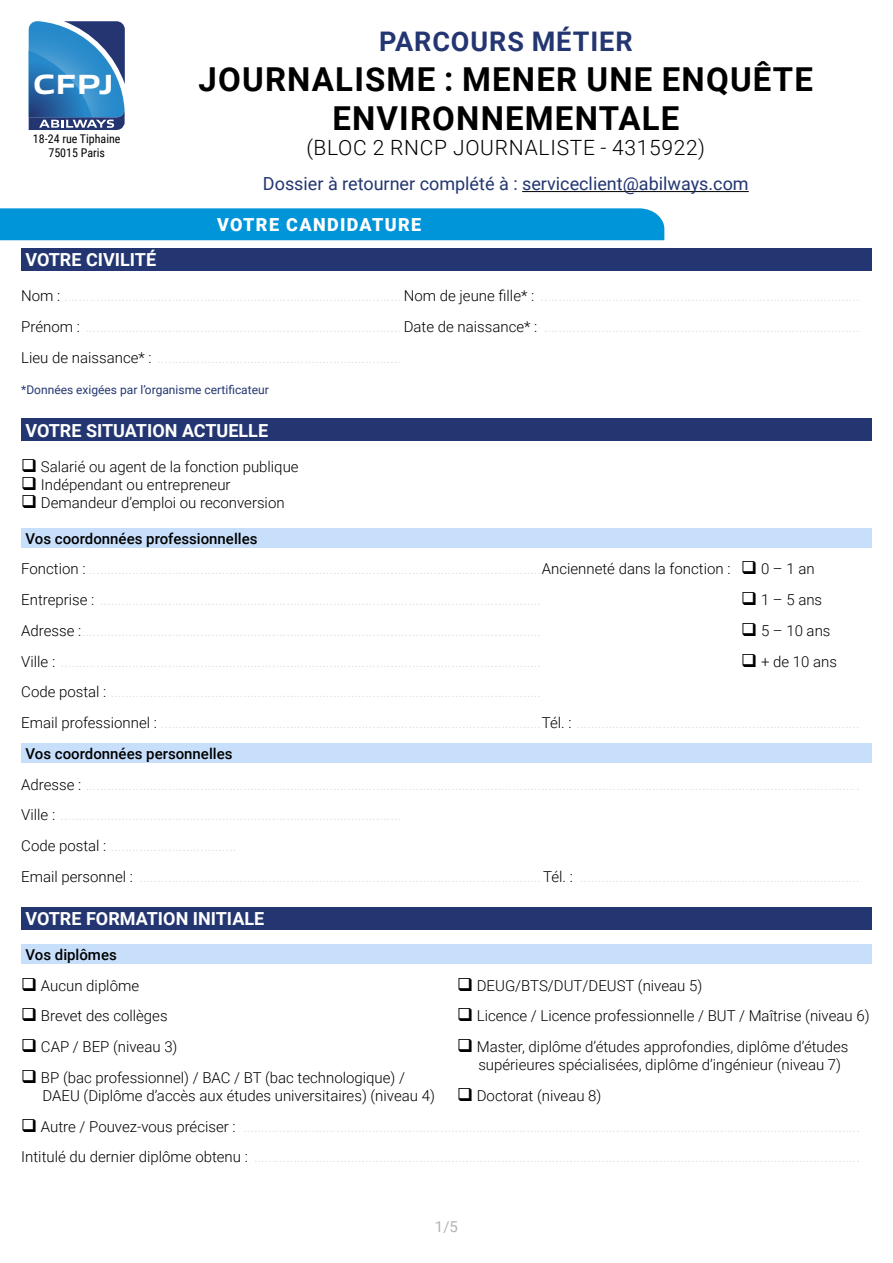
<style>
.page{position:relative;width:893px;height:1263px;background:#fff}
.page>*{position:absolute;margin:0;border:0;box-sizing:border-box;transform-origin:0 0}
.t1{font:700 33px/39.6px "Roboto";letter-spacing:.035em;color:#000;text-align:center}
.t2{font:800 27.9px "Allumi Std Extended";color:#fff}
.t3{font:700 27px "Roboto";letter-spacing:.035em;color:#233671}
.t4{font:300 21px "Roboto";letter-spacing:.035em;color:#000}
.t5{font:700 18px "Roboto";color:#fff}
.t6{font:18px "Roboto";color:#233671}
.t7{font:900 18px "Roboto";letter-spacing:.075em;color:#fff}
.t8{font:300 15px/30.8px "Roboto";color:#dadada}
.t9{font:300 15px/18px "Roboto";color:#000}
.t10{font:500 15px "Roboto";color:#000}
.t11{font:15px "Roboto";color:#b3b2b2}
.t12{font:12px "Roboto";color:#233671}
.t13{font:12px/14.4px "Roboto Condensed";color:#000;text-align:center}
.s1{color:#000}
.s2{font-weight:500;color:#000}
</style>
<div class="page">
<svg style="left:29px;top:21px;width:96px;height:109px;background:#3d7db5"></svg>
<hr style="left:522px;top:191px;width:227px;height:1px;background:#000">
<div style="left:0;top:208px;width:664px;height:32px;background:#0094d8"></div>
<div style="left:21px;top:249px;width:851px;height:22px;background:#233671"></div>
<div style="left:21px;top:419px;width:851px;height:22px;background:#233671"></div>
<div style="left:21px;top:528px;width:851px;height:19px;background:#c8dffc"></div>
<div style="left:21px;top:743px;width:851px;height:20px;background:#c8dffc"></div>
<div style="left:21px;top:907px;width:851px;height:22px;background:#233671"></div>
<div style="left:21px;top:944px;width:851px;height:19px;background:#c8dffc"></div>
<h2 class="t2" style="left:33px;top:69px;width:82px">CFPJ</h2>
<p class="t13" style="left:33px;top:131px;width:89px">18-24 rue Tiphaine<br>75015 Paris</p>
<h3 class="t3" style="left:379px;top:23px;width:255px">PARCOURS MÉTIER</h3>
<h1 class="t1" style="left:199px;top:58px;width:616px">JOURNALISME : MENER UNE ENQUÊTE<br>ENVIRONNEMENTALE</h1>
<h3 class="t4" style="left:306px;top:133px;width:400px">(BLOC 2 RNCP JOURNALISTE - 4315922)</h3>
<p class="t6" style="left:263px;top:171px;width:487px">Dossier à retourner complété à : serviceclient@abilways.com</p>
<p class="t7" style="left:217px;top:212px;width:206px">VOTRE CANDIDATURE</p>
<p class="t5" style="left:26px;top:247px;width:132px">VOTRE CIVILITÉ</p>
<p class="t8" style="left:21px;top:280px;width:840px;text-align:justify"><span class="s1">Nom :</span> .............................................................................................. <span class="s1">Nom de jeune fille* :</span> .........................................................................................<br><span class="s1">Prénom :</span> ........................................................................................ <span class="s1">Date de naissance* :</span> ........................................................................................<br><span class="s1">Lieu de naissance* :</span> ....................................................................</p>
<p class="t12" style="left:21px;top:381px;width:249px">*Données exigées par l’organisme certificateur</p>
<p class="t5" style="left:26px;top:418px;width:244px">VOTRE SITUATION ACTUELLE</p>
<p class="t9" style="left:21px;top:457px;width:279px">❑ Salarié ou agent de la fonction publique</p>
<p class="t9" style="left:21px;top:475px;width:211px">❑ Indépendant ou entrepreneur</p>
<p class="t9" style="left:21px;top:493px;width:265px">❑ Demandeur d’emploi ou reconversion</p>
<p class="t8" style="left:21px;top:522px;width:795px"><span class="s2">Vos coordonnées professionnelles<br></span><span class="s1">Fonction :</span> ..............................................................................................................................<span class="s1">Ancienneté dans la fonction :</span> <span class="s1">❑ 0 – 1 an<br>Entreprise :</span> ...........................................................................................................................</p>
<p class="t9" style="left:741px;top:590px;width:82px">❑ 1 – 5 ans</p>
<p class="t8" style="left:21px;top:615px;width:521px"><span class="s1">Adresse :</span>................................................................................................................................</p>
<p class="t9" style="left:741px;top:621px;width:91px">❑ 5 – 10 ans</p>
<p class="t8" style="left:21px;top:645px;width:521px"><span class="s1">Ville :</span> ......................................................................................................................................</p>
<p class="t9" style="left:741px;top:652px;width:97px">❑ + de 10 ans</p>
<p class="t8" style="left:21px;top:676px;width:840px"><span class="s1">Code postal :</span> ........................................................................................................................<br><span class="s1">Email professionnel :</span> ..........................................................................................................<span class="s1">Tél. :</span> ...............................................................................<br><span class="s2">Vos coordonnées personnelles<br></span><span class="s1">Adresse :</span> ........................................................................................................................................................................................................................<br><span class="s1">Ville :</span> ...............................................................................................<br><span class="s1">Code postal :</span> ...................................<br><span class="s1">Email personnel :</span> ................................................................................................................ <span class="s1">Tél. :</span> ..............................................................................</p>
<p class="t5" style="left:26px;top:906px;width:240px">VOTRE FORMATION INITIALE</p>
<p class="t10" style="left:26px;top:944px;width:93px">Vos diplômes</p>
<p class="t9" style="left:21px;top:976px;width:119px">❑ Aucun diplôme</p>
<p class="t9" style="left:21px;top:1006px;width:148px">❑ Brevet des collèges</p>
<p class="t9" style="left:21px;top:1037px;width:158px">❑ CAP / BEP (niveau 3)</p>
<p class="t9" style="left:43px;top:1068px;width:394px;text-indent:-21px">❑ BP (bac professionnel) / BAC / BT (bac technologique) /<br>DAEU (Diplôme d’accès aux études universitaires) (niveau 4)</p>
<p class="t9" style="left:457px;top:976px;width:247px">❑ DEUG/BTS/DUT/DEUST (niveau 5)</p>
<p class="t9" style="left:457px;top:1006px;width:414px">❑ Licence / Licence professionnelle / BUT / Maîtrise (niveau 6)</p>
<p class="t9" style="left:478px;top:1037px;width:372px;text-indent:-21px">❑ Master, diplôme d’études approfondies, diplôme d’études supérieures spécialisées, diplôme d’ingénieur (niveau 7)</p>
<p class="t9" style="left:457px;top:1086px;width:146px">❑ Doctorat (niveau 8)</p>
<p class="t8" style="left:21px;top:1110px;width:840px"><span class="s1">❑ Autre / Pouvez-vous préciser :</span> ............................................................................................................................................................................<br><span class="s1">Intitulé du dernier diplôme obtenu :</span> .........................................................................................................................................................................</p>
<p class="t11" style="left:435px;top:1216px;width:25px">1/5</p>
</div>
